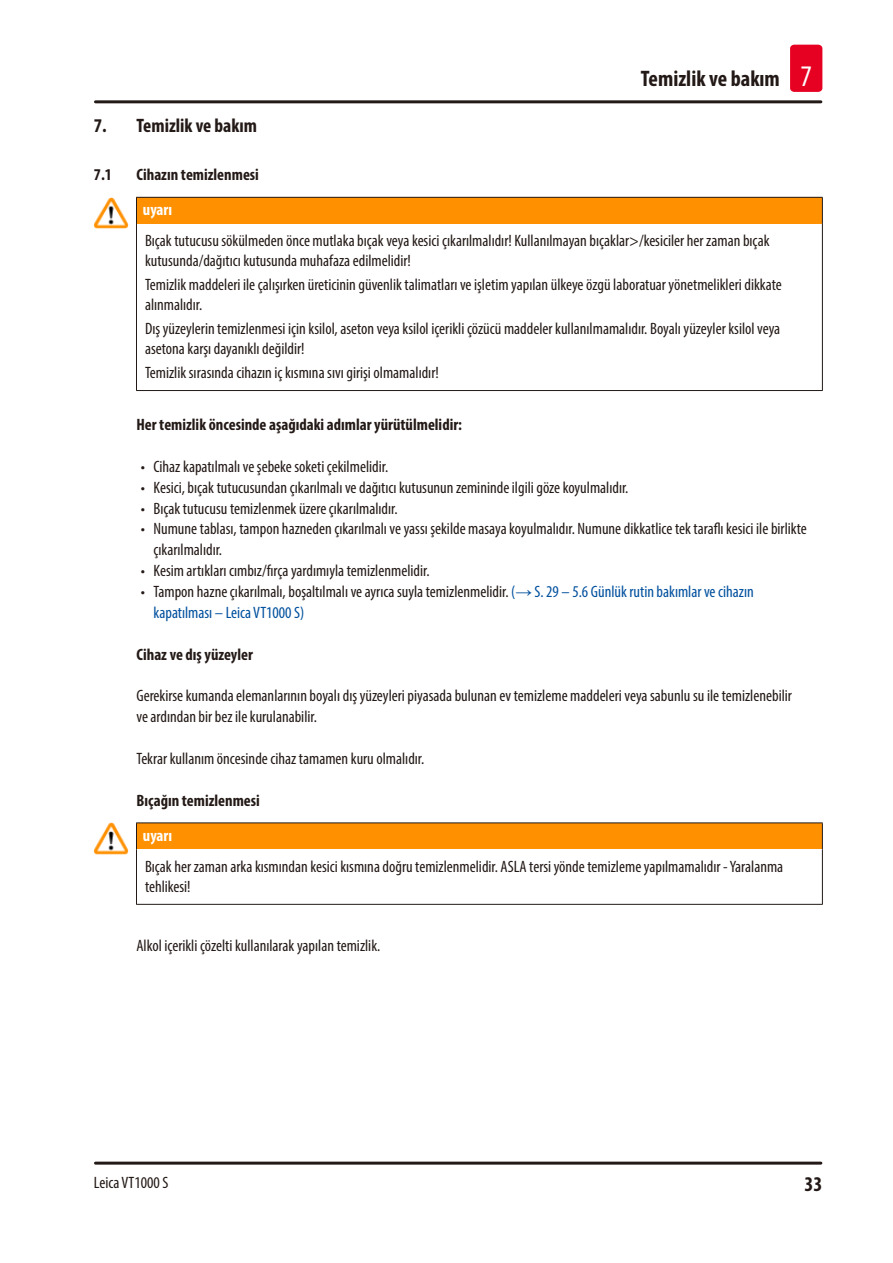
<style>
.page{position:relative;width:893px;height:1263px;background:#fff}
.page>*{position:absolute;margin:0;border:0;box-sizing:border-box;transform-origin:0 0}
.t1{font:700 condensed 22.5px "Myriad Pro";color:#231916}
.t2{font:700 condensed 21px "Myriad Pro";color:#231916}
.t3{font:700 condensed 19.5px "Myriad Pro";color:#231916}
.Source_of_danger{font:condensed 16.5px/19.8px "Myriad Pro";color:#231916}
.Description_text{font:condensed 16.5px/20.9px "Myriad Pro";color:#231916}
.Subheading{font:700 condensed 16.5px "Myriad Pro";color:#231916}
.Signalword__no_use_a{font:700 condensed 16.5px "Myriad Pro";color:#fff}
.s1{font-weight:400;font-size:30px;color:#fff}
.s2{color:#00509e}
.s3{font-family:"Arial";font-stretch:normal;color:#00509e}
</style>
<div class="page">
<hr style="left:95px;top:100px;width:726px;height:3px;background:#231916">
<hr style="left:95px;top:1161px;width:726px;height:3px;background:#231916">
<div style="left:790px;top:45px;width:32px;height:47px;background:#e60021;border-radius:4px"></div>
<div style="left:136px;top:197px;width:686px;height:27px;background:#ff9000"></div>
<hr style="left:136px;top:224px;width:1px;height:166px;background:#231916">
<hr style="left:822px;top:224px;width:1px;height:166px;background:#231916">
<hr style="left:136px;top:390px;width:687px;height:1px;background:#231916">
<hr style="left:136px;top:197px;width:687px;height:1px;background:#231916">
<svg style="left:136px;top:198px;width:1px;height:26px"></svg>
<svg style="left:822px;top:198px;width:1px;height:26px"></svg>
<img style="left:94px;top:197px;width:35px;height:32px">
<div style="left:136px;top:823px;width:686px;height:26px;background:#ff9000"></div>
<hr style="left:136px;top:849px;width:1px;height:55px;background:#231916">
<hr style="left:822px;top:849px;width:1px;height:55px;background:#231916">
<hr style="left:136px;top:904px;width:687px;height:1px;background:#231916">
<hr style="left:136px;top:822px;width:687px;height:1px;background:#231916">
<svg style="left:136px;top:823px;width:1px;height:26px"></svg>
<svg style="left:822px;top:823px;width:1px;height:26px"></svg>
<img style="left:94px;top:823px;width:35px;height:31px">
<h1 class="t1" style="left:641px;top:65px;width:173px">Temizlik ve bakım <span class="s1">7</span></h1>
<p class="t3" style="left:94px;top:113px;width:165px">7. Temizlik ve bakım</p>
<p class="Subheading" style="left:94px;top:164px;width:19px">7.1</p>
<p class="Subheading" style="left:136px;top:164px;width:124px">Cihazın temizlenmesi</p>
<p class="Signalword__no_use_a" style="left:143px;top:200px;width:31px">uyarı</p>
<p class="Source_of_danger" style="left:145px;top:231px;width:626px">Bıçak tutucusu sökülmeden önce mutlaka bıçak veya kesici çıkarılmalıdır! Kullanılmayan bıçaklar&gt;/kesiciler her zaman bıçak kutusunda/dağıtıcı kutusunda muhafaza edilmelidir!</p>
<p class="Source_of_danger" style="left:145px;top:274px;width:638px">Temizlik maddeleri ile çalışırken üreticinin güvenlik talimatları ve işletim yapılan ülkeye özgü laboratuar yönetmelikleri dikkate alınmalıdır.</p>
<p class="Source_of_danger" style="left:145px;top:318px;width:637px">Dış yüzeylerin temizlenmesi için ksilol, aseton veya ksilol içerikli çözücü maddeler kullanılmamalıdır. Boyalı yüzeyler ksilol veya asetona karşı dayanıklı değildir!</p>
<p class="Source_of_danger" style="left:145px;top:362px;width:295px">Temizlik sırasında cihazın iç kısmına sıvı girişi olmamalıdır!</p>
<p class="Subheading" style="left:136px;top:414px;width:327px">Her temizlik öncesinde aşağıdaki adımlar yürütülmelidir:</p>
<p class="Source_of_danger" style="left:141px;top:456px;width:249px">• Cihaz kapatılmalı ve şebeke soketi çekilmelidir.</p>
<p class="Source_of_danger" style="left:141px;top:477px;width:489px">• Kesici, bıçak tutucusundan çıkarılmalı ve dağıtıcı kutusunun zemininde ilgili göze koyulmalıdır.</p>
<p class="Source_of_danger" style="left:141px;top:498px;width:258px">• Bıçak tutucusu temizlenmek üzere çıkarılmalıdır.</p>
<p class="Source_of_danger" style="left:153px;top:518px;width:655px;line-height:20.9px;text-indent:-13px">• Numune tablası, tampon hazneden çıkarılmalı ve yassı şekilde masaya koyulmalıdır. Numune dikkatlice tek taraflı kesici ile birlikte çıkarılmalıdır.</p>
<p class="Source_of_danger" style="left:141px;top:561px;width:290px">• Kesim artıkları cımbız/fırça yardımıyla temizlenmelidir.</p>
<p class="Source_of_danger" style="left:153px;top:581px;width:602px;line-height:20.9px;text-indent:-13px">• Tampon hazne çıkarılmalı, boşaltılmalı ve ayrıca suyla temizlenmelidir. <span class="s2">(</span><span class="s3">→</span> <span class="s2">S. 29 – 5.6 Günlük rutin bakımlar ve cihazın kapatılması – Leica VT1000 S)</span></p>
<p class="Subheading" style="left:136px;top:644px;width:118px">Cihaz ve dış yüzeyler</p>
<p class="Description_text" style="left:136px;top:685px;width:657px">Gerekirse kumanda elemanlarının boyalı dış yüzeyleri piyasada bulunan ev temizleme maddeleri veya sabunlu su ile temizlenebilir ve ardından bir bez ile kurulanabilir.</p>
<p class="Description_text" style="left:136px;top:748px;width:289px">Tekrar kullanım öncesinde cihaz tamamen kuru olmalıdır.</p>
<p class="Subheading" style="left:136px;top:790px;width:125px">Bıçağın temizlenmesi</p>
<p class="Signalword__no_use_a" style="left:143px;top:825px;width:31px">uyarı</p>
<p class="Source_of_danger" style="left:145px;top:856px;width:640px">Bıçak her zaman arka kısmından kesici kısmına doğru temizlenmelidir. ASLA tersi yönde temizleme yapılmamalıdır - Yaralanma tehlikesi!</p>
<p class="Description_text" style="left:136px;top:935px;width:245px">Alkol içerikli çözelti kullanılarak yapılan temizlik.</p>
<p class="Source_of_danger" style="left:94px;top:1172px;width:76px">Leica VT1000 S</p>
<p class="t2" style="left:804px;top:1171px;width:19px">33</p>
</div>
